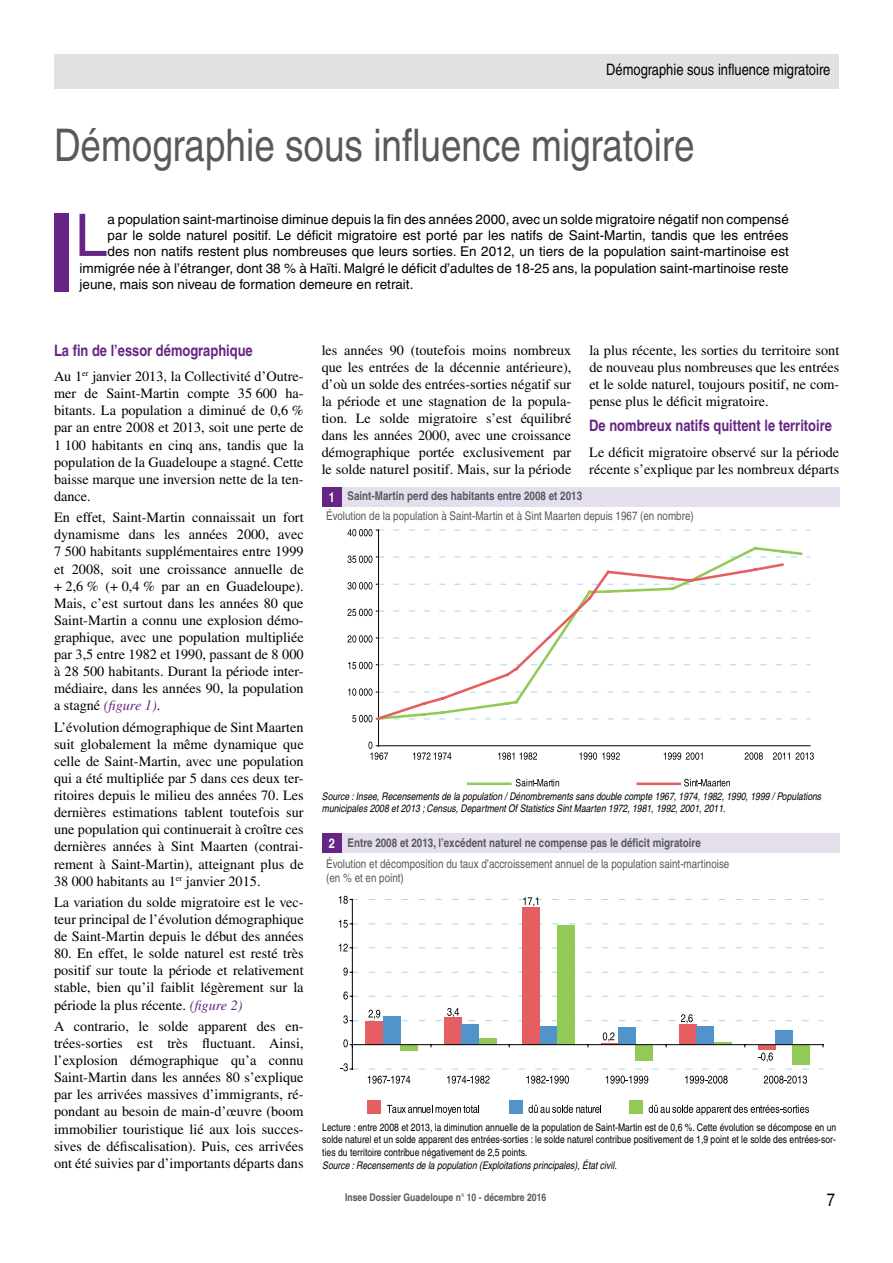
<style>
.page{position:relative;width:893px;height:1263px;background:#fff}
.page>*{position:absolute;margin:0;border:0;box-sizing:border-box;transform-origin:0 0}
.t1{font:58.65px "Helvetica";color:#662584}
.t2{font:condensed 45px "Helvetica";color:#58595b}
.t3{font:condensed 18px "Helvetica";color:#000}
.t4{font:700 condensed 15.75px "Helvetica";color:#662584}
.t5{font:condensed 15.75px "Helvetica";color:#000}
.t6{font:14.25px/17.1px "Times";color:#000;text-align:justify}
.t7{font:13.5px "Helvetica";color:#000}
.t8{font:700 condensed 13.5px "Helvetica";color:#fff}
.t9{font:condensed 12px/14.4px "Helvetica";color:#58595b}
.t10{font:700 condensed 12px "Helvetica";color:#58595b}
.t11{font:condensed 10.5px/12.6px "Helvetica";color:#000;text-align:justify}
.t12{font:italic condensed 10.5px/12.6px "Helvetica";color:#000}
.t13{font:700 condensed 10.5px "Helvetica";color:#58595b}
.s1{font-style:italic;color:#662584}
</style>
<div class="page">
<div style="left:54px;top:54px;width:785px;height:34px;background:#e2e1e1"></div>
<div style="left:322px;top:487px;width:517px;height:20px;background:#e4deed"></div>
<div style="left:322px;top:487px;width:20px;height:20px;background:#662584"></div>
<svg style="left:745px;top:752px;width:18px;height:8px"></svg>
<svg style="left:498px;top:752px;width:39px;height:8px"></svg>
<svg style="left:413px;top:752px;width:38px;height:8px"></svg>
<svg style="left:579px;top:752px;width:41px;height:8px"></svg>
<svg style="left:664px;top:752px;width:39px;height:8px"></svg>
<svg style="left:773px;top:752px;width:41px;height:8px"></svg>
<svg style="left:516px;top:779px;width:43px;height:7px"></svg>
<svg style="left:684px;top:779px;width:46px;height:7px"></svg>
<hr style="left:378px;top:530px;width:1px;height:216px;background:#000">
<svg style="left:368px;top:741px;width:20px;height:19px"></svg>
<svg style="left:352px;top:715px;width:458px;height:7px"></svg>
<svg style="left:348px;top:688px;width:462px;height:8px"></svg>
<svg style="left:348px;top:662px;width:462px;height:7px"></svg>
<svg style="left:347px;top:635px;width:463px;height:8px"></svg>
<svg style="left:347px;top:609px;width:463px;height:7px"></svg>
<svg style="left:347px;top:582px;width:463px;height:7px"></svg>
<svg style="left:347px;top:556px;width:463px;height:7px"></svg>
<svg style="left:347px;top:529px;width:463px;height:7px"></svg>
<hr style="left:379px;top:745px;width:431px;height:1px;background:#000">
<svg style="left:376px;top:545px;width:428px;height:176px"></svg>
<svg style="left:375px;top:562px;width:410px;height:160px"></svg>
<hr style="left:468px;top:782px;width:42px;height:3px;background:#93c956">
<hr style="left:638px;top:782px;width:42px;height:3px;background:#e55e61">
<div style="left:322px;top:833px;width:517px;height:20px;background:#e4deed"></div>
<div style="left:322px;top:833px;width:20px;height:20px;background:#662584"></div>
<div style="left:365px;top:1021px;width:18px;height:24px;background:#e55e61"></div>
<div style="left:444px;top:1017px;width:17px;height:28px;background:#e55e61"></div>
<div style="left:522px;top:907px;width:18px;height:138px;background:#e55e61"></div>
<div style="left:679px;top:1024px;width:18px;height:21px;background:#e55e61"></div>
<div style="left:383px;top:1016px;width:17px;height:29px;background:#5293c9"></div>
<div style="left:461px;top:1024px;width:18px;height:21px;background:#5293c9"></div>
<div style="left:540px;top:1026px;width:17px;height:19px;background:#5293c9"></div>
<div style="left:618px;top:1027px;width:18px;height:18px;background:#5293c9"></div>
<div style="left:697px;top:1026px;width:17px;height:19px;background:#5293c9"></div>
<div style="left:775px;top:1030px;width:18px;height:15px;background:#5293c9"></div>
<div style="left:557px;top:925px;width:18px;height:120px;background:#93c956"></div>
<hr style="left:352px;top:899px;width:1px;height:170px;background:#000">
<svg style="left:343px;top:1008px;width:480px;height:16px"></svg>
<svg style="left:343px;top:991px;width:480px;height:8px"></svg>
<svg style="left:343px;top:967px;width:480px;height:8px"></svg>
<svg style="left:339px;top:944px;width:484px;height:7px"></svg>
<svg style="left:339px;top:920px;width:484px;height:8px"></svg>
<svg style="left:339px;top:896px;width:484px;height:11px"></svg>
<svg style="left:341px;top:1032px;width:483px;height:52px"></svg>
<div style="left:367px;top:1100px;width:14px;height:14px;background:#e55e61"></div>
<svg style="left:387px;top:1105px;width:92px;height:10px"></svg>
<div style="left:509px;top:1100px;width:14px;height:14px;background:#5293c9"></div>
<svg style="left:528px;top:1105px;width:73px;height:8px"></svg>
<div style="left:629px;top:1100px;width:14px;height:14px;background:#93c956"></div>
<svg style="left:649px;top:1105px;width:160px;height:10px"></svg>
<div style="left:54px;top:213px;width:14px;height:79px;background:#662584"></div>
<p class="t5" style="left:606px;top:60px;width:226px">Démographie sous influence migratoire</p>
<h2 class="t2" style="left:54px;top:119px;width:642px">Démographie sous influence migratoire</h2>
<h1 class="t1" style="left:75px;top:201px;width:34px">L</h1>
<p class="t7" style="left:108px;top:211px;width:683px">a population saint-martinoise diminue depuis la fin des années 2000, avec un solde migratoire négatif non compensé</p>
<p class="t7" style="left:108px;top:227px;width:682px">par le solde naturel positif. Le déficit migratoire est porté par les natifs de Saint-Martin, tandis que les entrées</p>
<p class="t7" style="left:108px;top:243px;width:683px">des non natifs restent plus nombreuses que leurs sorties. En 2012, un tiers de la population saint-martinoise est</p>
<p class="t7" style="left:80px;top:260px;width:711px">immigrée née à l’étranger, dont 38 % à Haïti. Malgré le déficit d’adultes de 18-25 ans, la population saint-martinoise reste</p>
<p class="t7" style="left:80px;top:277px;width:335px">jeune, mais son niveau de formation demeure en retrait.</p>
<p class="t4" style="left:54px;top:340px;width:200px">La fin de l’essor démographique</p>
<p class="t6" style="left:54px;top:368px;width:251px">Au 1<sup>er</sup> janvier 2013, la Collectivité d’Outre&shy;mer de Saint-Martin compte 35 600 ha&shy;bitants. La population a diminué de 0,6 % par an entre 2008 et 2013, soit une perte de 1 100 habitants en cinq ans, tandis que la population de la Guadeloupe a stagné. Cette baisse marque une inversion nette de la ten&shy;dance.</p>
<p class="t6" style="left:54px;top:509px;width:251px">En effet, Saint-Martin connaissait un fort dynamisme dans les années 2000, avec 7 500 habitants supplémentaires entre 1999 et 2008, soit une croissance annuelle de + 2,6 % (+ 0,4 % par an en Guadeloupe).<br>Mais, c’est surtout dans les années 80 que Saint-Martin a connu une explosion démo&shy;graphique, avec une population multipliée par 3,5 entre 1982 et 1990, passant de 8 000 à 28 500 habitants. Durant la période inter&shy;médiaire, dans les années 90, la population a stagné <span class="s1">(figure 1)</span>.</p>
<p class="t6" style="left:54px;top:718px;width:251px">L’évolution démographique de Sint Maarten suit globalement la même dynamique que celle de Saint-Martin, avec une population qui a été multipliée par 5 dans ces deux ter&shy;ritoires depuis le milieu des années 70. Les dernières estimations tablent toutefois sur une population qui continuerait à croître ces dernières années à Sint Maarten (contrai&shy;rement à Saint-Martin), atteignant plus de 38 000 habitants au 1<sup>er</sup> janvier 2015.</p>
<p class="t6" style="left:54px;top:893px;width:251px">La variation du solde migratoire est le vec&shy;teur principal de l’évolution démographique de Saint-Martin depuis le début des années</p>
<p class="t6" style="left:54px;top:945px;width:251px">80. En effet, le solde naturel est resté très positif sur toute la période et relativement stable, bien qu’il faiblit légèrement sur la période la plus récente. <span class="s1">(figure 2)</span></p>
<p class="t6" style="left:54px;top:1017px;width:251px">A contrario, le solde apparent des en&shy;trées-sorties est très fluctuant. Ainsi, l’explosion démographique qu’a connu Saint-Martin dans les années 80 s’explique par les arrivées massives d’immigrants, ré&shy;pondant au besoin de main-d’œuvre (boom immobilier touristique lié aux lois succes&shy;sives de défiscalisation). Puis, ces arrivées ont été suivies par d’importants départs dans</p>
<p class="t6" style="left:322px;top:341px;width:251px">les années 90 (toutefois moins nombreux que les entrées de la décennie antérieure), d’où un solde des entrées-sorties négatif sur la période et une stagnation de la popula&shy;tion. Le solde migratoire s’est équilibré dans les années 2000, avec une croissance démographique portée exclusivement par le solde naturel positif. Mais, sur la période</p>
<p class="t6" style="left:589px;top:341px;width:251px">la plus récente, les sorties du territoire sont de nouveau plus nombreuses que les entrées et le solde naturel, toujours positif, ne com&shy;pense plus le déficit migratoire.</p>
<p class="t4" style="left:589px;top:416px;width:244px">De nombreux natifs quittent le territoire</p>
<p class="t6" style="left:589px;top:444px;width:251px">Le déficit migratoire observé sur la période récente s’explique par les nombreux départs</p>
<p class="t10" style="left:347px;top:489px;width:236px">Saint-Martin perd des habitants entre 2008 et 2013</p>
<p class="t9" style="left:326px;top:509px;width:369px">Évolution de la population à Saint-Martin et à Sint Maarten depuis 1967 (en nombre)</p>
<p class="t8" style="left:329px;top:489px;width:8px">1</p>
<p class="t12" style="left:322px;top:790px;width:501px">Source : Insee, Recensements de la population / Dénombrements sans double compte 1967, 1974, 1982, 1990, 1999 / Populations municipales 2008 et 2013 ; Census, Department Of Statistics Sint Maarten 1972, 1981, 1992, 2001, 2011.</p>
<p class="t10" style="left:347px;top:835px;width:355px">Entre 2008 et 2013, l’excédent naturel ne compense pas le déficit migratoire</p>
<p class="t9" style="left:326px;top:856px;width:405px">Évolution et décomposition du taux d’accroissement annuel de la population saint-martinoise (en % et en point)</p>
<p class="t8" style="left:329px;top:835px;width:8px">2</p>
<p class="t11" style="left:322px;top:1121px;width:516px">Lecture : entre 2008 et 2013, la diminution annuelle de la population de Saint-Martin est de 0,6 %. Cette évolution se décompose en un solde naturel et un solde apparent des entrées-sorties : le solde naturel contribue positivement de 1,9 point et le solde des entrées-sor&shy;ties du territoire contribue négativement de 2,5 points.</p>
<p class="t12" style="left:322px;top:1158px;width:296px">Source : Recensements de la population (Exploitations principales), État civil.</p>
<p class="t13" style="left:345px;top:1191px;width:203px">Insee Dossier Guadeloupe n° 10 - décembre 2016</p>
<p class="t3" style="left:827px;top:1189px;width:10px">7</p>
</div>
